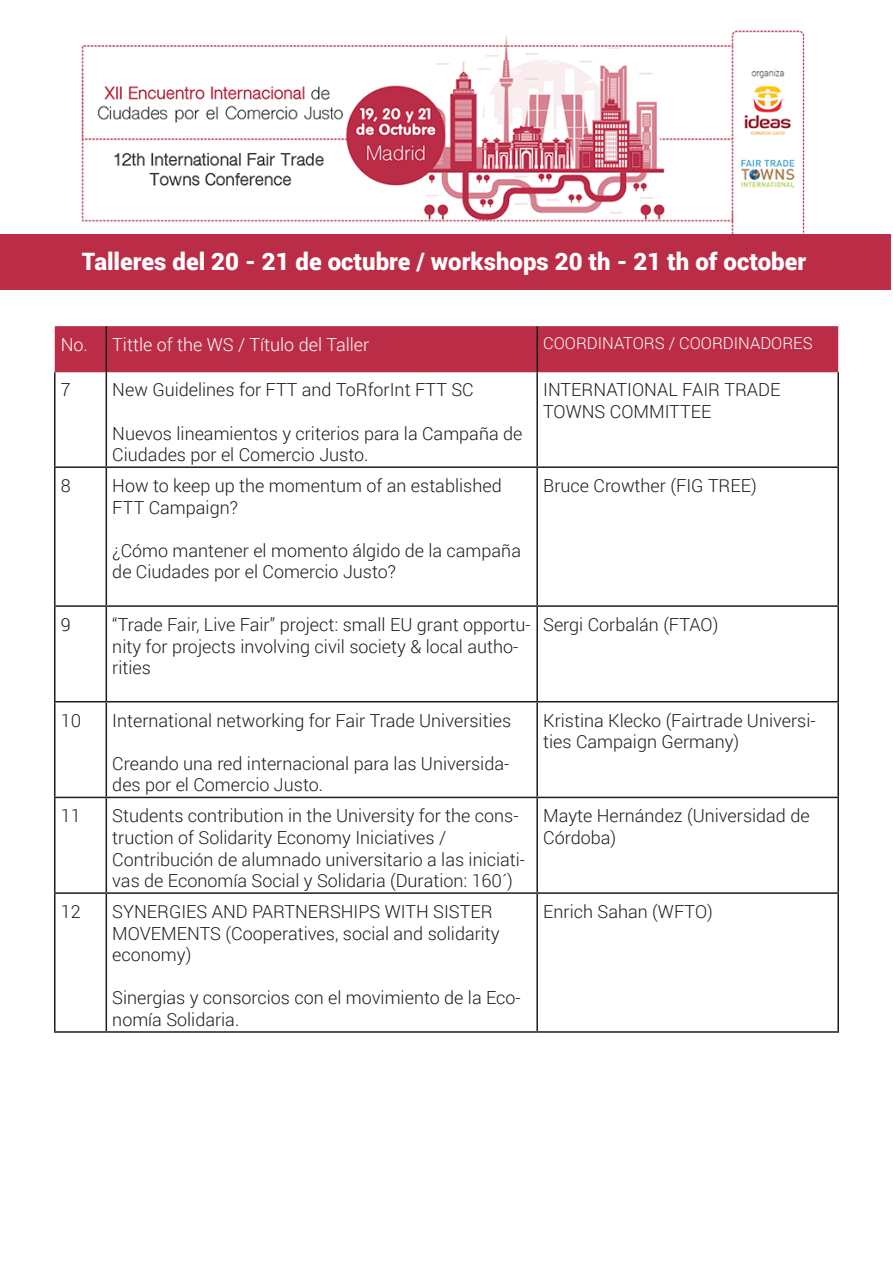
<style>
.page{position:relative;width:893px;height:1263px;background:#fff}
.page>*{position:absolute;margin:0;border:0;box-sizing:border-box;transform-origin:0 0}
.t1{font:900 24px "Roboto";color:#fff}
.t2{font:300 18px/21.6px "Roboto";color:#1d1d1b}
.t3{font:300 18px "Roboto";color:#fff}
.t4{font:300 16.5px "Roboto";color:#fff}
</style>
<div class="page">
<img style="left:81px;top:30px;width:724px;height:204px">
<div style="left:0;top:234px;width:890px;height:56px;background:#bb2d47"></div>
<div style="left:55px;top:326px;width:783px;height:46px;background:#bb2d47"></div>
<hr style="left:106px;top:326px;width:1px;height:46px;background:#1d1d1b">
<hr style="left:536px;top:326px;width:2px;height:46px;background:#1d1d1b">
<hr style="left:54px;top:372px;width:2px;height:94px;background:#1d1d1b">
<hr style="left:106px;top:372px;width:1px;height:94px;background:#1d1d1b">
<hr style="left:536px;top:372px;width:2px;height:94px;background:#1d1d1b">
<hr style="left:837px;top:372px;width:2px;height:94px;background:#1d1d1b">
<hr style="left:54px;top:466px;width:52px;height:2px;background:#1d1d1b">
<hr style="left:54px;top:468px;width:2px;height:137px;background:#1d1d1b">
<hr style="left:106px;top:466px;width:431px;height:2px;background:#1d1d1b">
<hr style="left:106px;top:468px;width:1px;height:137px;background:#1d1d1b">
<hr style="left:537px;top:466px;width:302px;height:2px;background:#1d1d1b">
<hr style="left:536px;top:468px;width:2px;height:137px;background:#1d1d1b">
<hr style="left:837px;top:468px;width:2px;height:137px;background:#1d1d1b">
<hr style="left:54px;top:605px;width:52px;height:2px;background:#1d1d1b">
<hr style="left:54px;top:607px;width:2px;height:94px;background:#1d1d1b">
<hr style="left:106px;top:605px;width:431px;height:2px;background:#1d1d1b">
<hr style="left:106px;top:607px;width:1px;height:94px;background:#1d1d1b">
<hr style="left:537px;top:605px;width:302px;height:2px;background:#1d1d1b">
<hr style="left:536px;top:607px;width:2px;height:94px;background:#1d1d1b">
<hr style="left:837px;top:607px;width:2px;height:94px;background:#1d1d1b">
<hr style="left:54px;top:701px;width:52px;height:1px;background:#1d1d1b">
<hr style="left:54px;top:702px;width:2px;height:95px;background:#1d1d1b">
<hr style="left:106px;top:701px;width:431px;height:1px;background:#1d1d1b">
<hr style="left:106px;top:702px;width:1px;height:95px;background:#1d1d1b">
<hr style="left:537px;top:701px;width:302px;height:1px;background:#1d1d1b">
<hr style="left:536px;top:702px;width:2px;height:95px;background:#1d1d1b">
<hr style="left:837px;top:702px;width:2px;height:95px;background:#1d1d1b">
<hr style="left:54px;top:797px;width:52px;height:1px;background:#1d1d1b">
<hr style="left:54px;top:798px;width:2px;height:94px;background:#1d1d1b">
<hr style="left:106px;top:797px;width:431px;height:1px;background:#1d1d1b">
<hr style="left:106px;top:798px;width:1px;height:94px;background:#1d1d1b">
<hr style="left:537px;top:797px;width:302px;height:1px;background:#1d1d1b">
<hr style="left:536px;top:798px;width:2px;height:94px;background:#1d1d1b">
<hr style="left:837px;top:798px;width:2px;height:94px;background:#1d1d1b">
<hr style="left:54px;top:892px;width:52px;height:2px;background:#1d1d1b">
<hr style="left:54px;top:894px;width:2px;height:137px;background:#1d1d1b">
<hr style="left:106px;top:892px;width:431px;height:2px;background:#1d1d1b">
<hr style="left:106px;top:894px;width:1px;height:137px;background:#1d1d1b">
<hr style="left:537px;top:892px;width:302px;height:2px;background:#1d1d1b">
<hr style="left:536px;top:894px;width:2px;height:137px;background:#1d1d1b">
<hr style="left:837px;top:894px;width:2px;height:137px;background:#1d1d1b">
<hr style="left:54px;top:1031px;width:52px;height:2px;background:#1d1d1b">
<hr style="left:106px;top:1031px;width:431px;height:2px;background:#1d1d1b">
<hr style="left:537px;top:1031px;width:302px;height:2px;background:#1d1d1b">
<h1 class="t1" style="left:82px;top:245px;width:726px">Talleres del 20 - 21 de octubre / workshops 20 th - 21 th of october</h1>
<p class="t3" style="left:61px;top:332px;width:310px">No. Tittle of the WS / Título del Taller</p>
<p class="t4" style="left:543px;top:332px;width:271px">COORDINATORS / COORDINADORES</p>
<p class="t2" style="left:61px;top:379px;width:11px">7</p>
<p class="t2" style="left:112px;top:379px;width:363px">New Guidelines for FTT and ToRforInt FTT SC</p>
<p class="t2" style="left:112px;top:422px;width:412px">Nuevos lineamientos y criterios para la Campaña de<br>Ciudades por el Comercio Justo.</p>
<p class="t2" style="left:543px;top:379px;width:239px">INTERNATIONAL FAIR TRADE<br>TOWNS COMMITTEE</p>
<p class="t2" style="left:61px;top:474px;width:11px">8</p>
<p class="t2" style="left:112px;top:474px;width:391px">How to keep up the momentum of an established<br>FTT Campaign?</p>
<p class="t2" style="left:112px;top:539px;width:410px">¿Cómo mantener el momento álgido de la campaña de Ciudades por el Comercio Justo?</p>
<p class="t2" style="left:543px;top:474px;width:215px">Bruce Crowther (FIG TREE)</p>
<p class="t2" style="left:61px;top:613px;width:11px">9</p>
<p class="t2" style="left:112px;top:613px;width:420px">“Trade Fair, Live Fair” project: small EU grant opportu&shy;nity for projects involving civil society &amp; local autho&shy;rities</p>
<p class="t2" style="left:543px;top:613px;width:177px">Sergi Corbalán (FTAO)</p>
<p class="t2" style="left:61px;top:709px;width:22px">10</p>
<p class="t2" style="left:112px;top:709px;width:400px">International networking for Fair Trade Universities</p>
<p class="t2" style="left:112px;top:752px;width:398px">Creando una red internacional para las Universida&shy;des por el Comercio Justo.</p>
<p class="t2" style="left:543px;top:709px;width:274px">Kristina Klecko (Fairtrade Universi&shy;ties Campaign Germany)</p>
<p class="t2" style="left:61px;top:804px;width:21px">11</p>
<p class="t2" style="left:112px;top:804px;width:414px">Students contribution in the University for the cons&shy;truction of Solidarity Economy Iniciatives / Contribución de alumnado universitario a las iniciati&shy;vas de Economía Social y Solidaria (Duration: 160´)</p>
<p class="t2" style="left:543px;top:804px;width:268px">Mayte Hernández (Universidad de<br>Córdoba)</p>
<p class="t2" style="left:61px;top:900px;width:21px">12</p>
<p class="t2" style="left:112px;top:900px;width:389px">SYNERGIES AND PARTNERSHIPS WITH SISTER<br>MOVEMENTS (Cooperatives, social and solidarity economy)</p>
<p class="t2" style="left:112px;top:986px;width:410px">Sinergias y consorcios con el movimiento de la Eco&shy;nomía Solidaria.</p>
<p class="t2" style="left:543px;top:900px;width:171px">Enrich Sahan (WFTO)</p>
</div>
